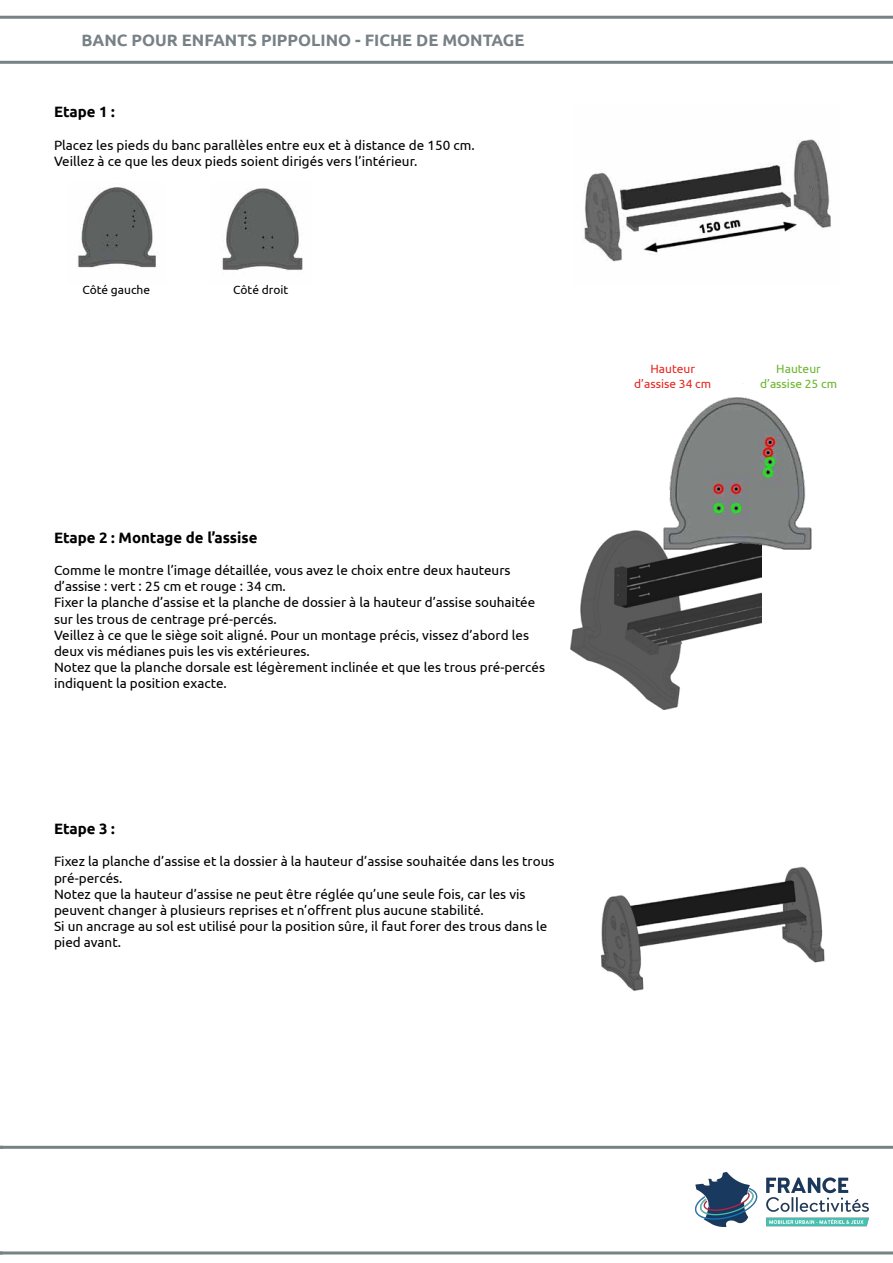
<style>
.page{position:relative;width:893px;height:1263px;background:#fff}
.page>*{position:absolute;margin:0;border:0;box-sizing:border-box;transform-origin:0 0}
.t1{font:700 16.5px "Ubuntu";color:#788186}
.t2{font:700 15px "Ubuntu";color:#000}
.t3{font:13.5px/16.2px "Ubuntu";color:#000}
.t4{font:12px "Ubuntu";color:#000}
.t5{font:12px/14.4px "Ubuntu";color:#e52721;text-align:center}
.t6{font:12px/14.4px "Ubuntu";color:#6cb52d;text-align:center}
</style>
<div class="page">
<img style="left:600px;top:866px;width:225px;height:125px">
<img style="left:570px;top:531px;width:191px;height:179px">
<img style="left:584px;top:139px;width:247px;height:123px">
<hr style="left:0;top:16px;width:893px;height:3px;background:#778186">
<hr style="left:0;top:61px;width:893px;height:3px;background:#778186">
<hr style="left:0;top:1251px;width:893px;height:3px;background:#778186">
<hr style="left:0;top:1146px;width:893px;height:3px;background:#778186">
<img style="left:222px;top:188px;width:81px;height:83px">
<img style="left:77px;top:187px;width:79px;height:81px">
<img style="left:634px;top:383px;width:178px;height:179px">
<img style="left:696px;top:1172px;width:173px;height:55px">
<p class="t1" style="left:82px;top:30px;width:444px">BANC POUR ENFANTS PIPPOLINO - FICHE DE MONTAGE</p>
<p class="t2" style="left:54px;top:103px;width:62px">Etape 1 :</p>
<p class="t3" style="left:54px;top:136px;width:422px">Placez les pieds du banc parallèles entre eux et à distance de 150 cm.<br>Veillez à ce que les deux pieds soient dirigés vers l’intérieur.</p>
<p class="t4" style="left:82px;top:283px;width:69px">Côté gauche</p>
<p class="t4" style="left:233px;top:283px;width:57px">Côté droit</p>
<p class="t2" style="left:54px;top:528px;width:205px">Etape 2 : Montage de l’assise</p>
<p class="t3" style="left:54px;top:562px;width:492px">Comme le montre l’image détaillée, vous avez le choix entre deux hauteurs d’assise : vert : 25 cm et rouge : 34 cm.<br>Fixer la planche d’assise et la planche de dossier à la hauteur d’assise souhaitée sur les trous de centrage pré-percés.<br>Veillez à ce que le siège soit aligné. Pour un montage précis, vissez d’abord les deux vis médianes puis les vis extérieures.<br>Notez que la planche dorsale est légèrement inclinée et que les trous pré-percés indiquent la position exacte.</p>
<p class="t2" style="left:54px;top:819px;width:62px">Etape 3 :</p>
<p class="t3" style="left:54px;top:853px;width:502px">Fixez la planche d’assise et la dossier à la hauteur d’assise souhaitée dans les trous pré-percés.<br>Notez que la hauteur d’assise ne peut être réglée qu’une seule fois, car les vis peuvent changer à plusieurs reprises et n’offrent plus aucune stabilité.<br>Si un ancrage au sol est utilisé pour la position sûre, il faut forer des trous dans le pied avant.</p>
<p class="t5" style="left:634px;top:361px;width:78px">Hauteur d’assise 34 cm</p>
<p class="t6" style="left:760px;top:361px;width:78px">Hauteur d’assise 25 cm</p>
</div>
